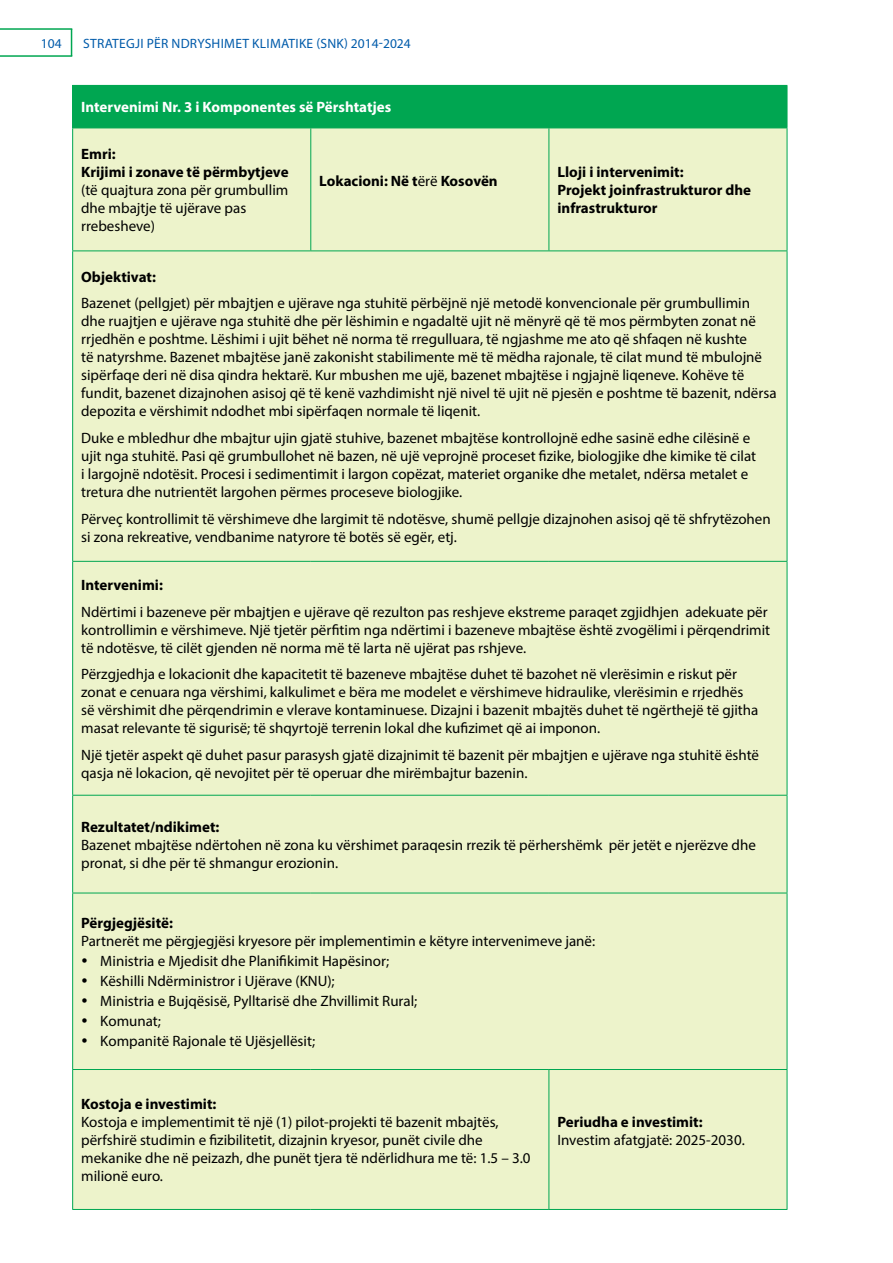
<style>
.page{position:relative;width:893px;height:1263px;background:#fff}
.page>*{position:absolute;margin:0;border:0;box-sizing:border-box;transform-origin:0 0}
.t1{font:15px/18px "Myriad Pro";color:#000}
.t2{font:700 15px/18px "Myriad Pro";color:#000}
.t3{font:700 15px "Myriad Pro";color:#fff}
.t4{font:13.5px "Myriad Pro";letter-spacing:.02em;color:#005baa}
.s1{font-weight:400}
</style>
<div class="page">
<hr style="left:0;top:28px;width:72px;height:2px;background:#00a651">
<svg style="left:71px;top:30px;width:1px;height:25px"></svg>
<hr style="left:0;top:55px;width:72px;height:2px;background:#00a651">
<div style="left:73px;top:85px;width:714px;height:43px;background:#00a651"></div>
<div style="left:73px;top:129px;width:714px;height:1080px;background:#edf3cb"></div>
<hr style="left:72px;top:85px;width:239px;height:1px;background:#00a651">
<hr style="left:72px;top:86px;width:1px;height:42px;background:#00a651">
<hr style="left:787px;top:86px;width:1px;height:42px;background:#00a651">
<hr style="left:72px;top:128px;width:239px;height:1px;background:#00a651">
<hr style="left:72px;top:128px;width:1px;height:122px;background:#00a651">
<hr style="left:311px;top:128px;width:238px;height:1px;background:#00a651">
<hr style="left:310px;top:128px;width:1px;height:122px;background:#00a651">
<hr style="left:549px;top:128px;width:238px;height:1px;background:#00a651">
<hr style="left:549px;top:128px;width:1px;height:122px;background:#00a651">
<hr style="left:787px;top:128px;width:1px;height:122px;background:#00a651">
<hr style="left:72px;top:250px;width:239px;height:1px;background:#00a651">
<hr style="left:72px;top:251px;width:1px;height:310px;background:#00a651">
<hr style="left:311px;top:250px;width:238px;height:1px;background:#00a651">
<hr style="left:549px;top:250px;width:238px;height:1px;background:#00a651">
<hr style="left:787px;top:251px;width:1px;height:310px;background:#00a651">
<hr style="left:72px;top:561px;width:239px;height:1px;background:#00a651">
<hr style="left:72px;top:562px;width:1px;height:233px;background:#00a651">
<hr style="left:311px;top:561px;width:238px;height:1px;background:#00a651">
<hr style="left:549px;top:561px;width:238px;height:1px;background:#00a651">
<hr style="left:787px;top:562px;width:1px;height:233px;background:#00a651">
<hr style="left:72px;top:795px;width:239px;height:1px;background:#00a651">
<hr style="left:72px;top:795px;width:1px;height:98px;background:#00a651">
<hr style="left:311px;top:795px;width:238px;height:1px;background:#00a651">
<hr style="left:549px;top:795px;width:238px;height:1px;background:#00a651">
<hr style="left:787px;top:795px;width:1px;height:98px;background:#00a651">
<hr style="left:72px;top:893px;width:239px;height:1px;background:#00a651">
<hr style="left:72px;top:893px;width:1px;height:176px;background:#00a651">
<hr style="left:311px;top:893px;width:238px;height:1px;background:#00a651">
<hr style="left:549px;top:893px;width:238px;height:1px;background:#00a651">
<hr style="left:787px;top:893px;width:1px;height:176px;background:#00a651">
<hr style="left:72px;top:1069px;width:239px;height:1px;background:#00a651">
<hr style="left:72px;top:1070px;width:1px;height:139px;background:#00a651">
<hr style="left:311px;top:1069px;width:238px;height:1px;background:#00a651">
<hr style="left:549px;top:1069px;width:238px;height:1px;background:#00a651">
<hr style="left:549px;top:1070px;width:1px;height:139px;background:#00a651">
<hr style="left:787px;top:1070px;width:1px;height:139px;background:#00a651">
<hr style="left:72px;top:1209px;width:239px;height:1px;background:#00a651">
<hr style="left:311px;top:1209px;width:238px;height:1px;background:#00a651">
<hr style="left:549px;top:1209px;width:238px;height:1px;background:#00a651">
<svg style="left:82px;top:958px;width:5px;height:4px"></svg>
<svg style="left:82px;top:978px;width:5px;height:4px"></svg>
<svg style="left:82px;top:998px;width:5px;height:5px"></svg>
<svg style="left:82px;top:1018px;width:5px;height:5px"></svg>
<svg style="left:82px;top:1038px;width:5px;height:5px"></svg>
<p class="t4" style="left:41px;top:35px;width:22px">104</p>
<p class="t4" style="left:83px;top:35px;width:329px">Strategji për Ndryshimet Klimatike (SNK) 2014-2024</p>
<p class="t3" style="left:81px;top:97px;width:312px">Intervenimi Nr. 3 i Komponentes së Përshtatjes</p>
<p class="t2" style="left:81px;top:144px;width:209px">Emri:<br>Krijimi i zonave të përmbytjeve</p>
<p class="t1" style="left:81px;top:181px;width:209px">(të quajtura zona për grumbullim dhe mbajtje të ujërave pas rrebesheve)</p>
<p class="t2" style="left:319px;top:171px;width:180px">Lokacioni: Në t<span class="s1">ërë</span> Kosovën</p>
<p class="t2" style="left:557px;top:162px;width:195px">Lloji i intervenimit:<br>Projekt joinfrastrukturor dhe infrastrukturor</p>
<p class="t2" style="left:81px;top:267px;width:76px">Objektivat:</p>
<p class="t1" style="left:81px;top:294px;width:697px">Bazenet (pellgjet) për mbajtjen e ujërave nga stuhitë përbëjnë një metodë konvencionale për grumbullimin dhe ruajtjen e ujërave nga stuhitë dhe për lëshimin e ngadaltë ujit në mënyrë që të mos përmbyten zonat në rrjedhën e poshtme. Lëshimi i ujit bëhet në norma të rregulluara, të ngjashme me ato që shfaqen në kushte<br>të natyrshme. Bazenet mbajtëse janë zakonisht stabilimente më të mëdha rajonale, të cilat mund të mbulojnë sipërfaqe deri në disa qindra hektarë. Kur mbushen me ujë, bazenet mbajtëse i ngjajnë liqeneve. Kohëve të fundit, bazenet dizajnohen asisoj që të kenë vazhdimisht një nivel të ujit në pjesën e poshtme të bazenit, ndërsa depozita e vërshimit ndodhet mbi sipërfaqen normale të liqenit.</p>
<p class="t1" style="left:81px;top:429px;width:677px">Duke e mbledhur dhe mbajtur ujin gjatë stuhive, bazenet mbajtëse kontrollojnë edhe sasinë edhe cilësinë e ujit nga stuhitë. Pasi që grumbullohet në bazen, në ujë veprojnë proceset fizike, biologjike dhe kimike të cilat i largojnë ndotësit. Procesi i sedimentimit i largon copëzat, materiet organike dhe metalet, ndërsa metalet e tretura dhe nutrientët largohen përmes proceseve biologjike.</p>
<p class="t1" style="left:81px;top:509px;width:691px">Përveç kontrollimit të vërshimeve dhe largimit të ndotësve, shumë pellgje dizajnohen asisoj që të shfrytëzohen si zona rekreative, vendbanime natyrore të botës së egër, etj.</p>
<p class="t2" style="left:81px;top:576px;width:83px">Intervenimi:</p>
<p class="t1" style="left:81px;top:602px;width:691px">Ndërtimi i bazeneve për mbajtjen e ujërave që rezulton pas reshjeve ekstreme paraqet zgjidhjen adekuate për kontrollimin e vërshimeve. Një tjetër përfitim nga ndërtimi i bazeneve mbajtëse është zvogëlimi i përqendrimit të ndotësve, të cilët gjenden në norma më të larta në ujërat pas rshjeve.</p>
<p class="t1" style="left:81px;top:665px;width:679px">Përzgjedhja e lokacionit dhe kapacitetit të bazeneve mbajtëse duhet të bazohet në vlerësimin e riskut për zonat e cenuara nga vërshimi, kalkulimet e bëra me modelet e vërshimeve hidraulike, vlerësimin e rrjedhës së vërshimit dhe përqendrimin e vlerave kontaminuese. Dizajni i bazenit mbajtës duhet të ngërthejë të gjitha masat relevante të sigurisë; të shqyrtojë terrenin lokal dhe kufizimet që ai imponon.</p>
<p class="t1" style="left:81px;top:745px;width:679px">Një tjetër aspekt që duhet pasur parasysh gjatë dizajnimit të bazenit për mbajtjen e ujërave nga stuhitë është qasja në lokacion, që nevojitet për të operuar dhe mirëmbajtur bazenin.</p>
<p class="t2" style="left:81px;top:817px;width:140px">Rezultatet/ndikimet:</p>
<p class="t1" style="left:81px;top:835px;width:676px">Bazenet mbajtëse ndërtohen në zona ku vërshimet paraqesin rrezik të përhershëmk për jetët e njerëzve dhe pronat, si dhe për të shmangur erozionin.</p>
<p class="t2" style="left:81px;top:913px;width:93px">Përgjegjësitë:</p>
<p class="t1" style="left:100px;top:930px;width:496px;line-height:20.1px;text-indent:-19px">Partnerët me përgjegjësi kryesore për implementimin e këtyre intervenimeve janë:<br>Ministria e Mjedisit dhe Planifikimit Hapësinor;<br>Këshilli Ndërministror i Ujërave (KNU);<br>Ministria e Bujqësisë, Pylltarisë dhe Zhvillimit Rural;<br>Komunat;<br>Kompanitë Rajonale të Ujësjellësit;</p>
<p class="t2" style="left:81px;top:1094px;width:137px">Kostoja e investimit:</p>
<p class="t1" style="left:81px;top:1113px;width:451px">Kostoja e implementimit të një (1) pilot-projekti të bazenit mbajtës, përfshirë studimin e fizibilitetit, dizajnin kryesor, punët civile dhe mekanike dhe në peizazh, dhe punët tjera të ndërlidhura me të: 1.5 – 3.0 milionë euro.</p>
<p class="t2" style="left:557px;top:1112px;width:147px">Periudha e investimit:</p>
<p class="t1" style="left:557px;top:1131px;width:189px">I nvestim afatgjatë: 2025-2030.</p>
</div>
